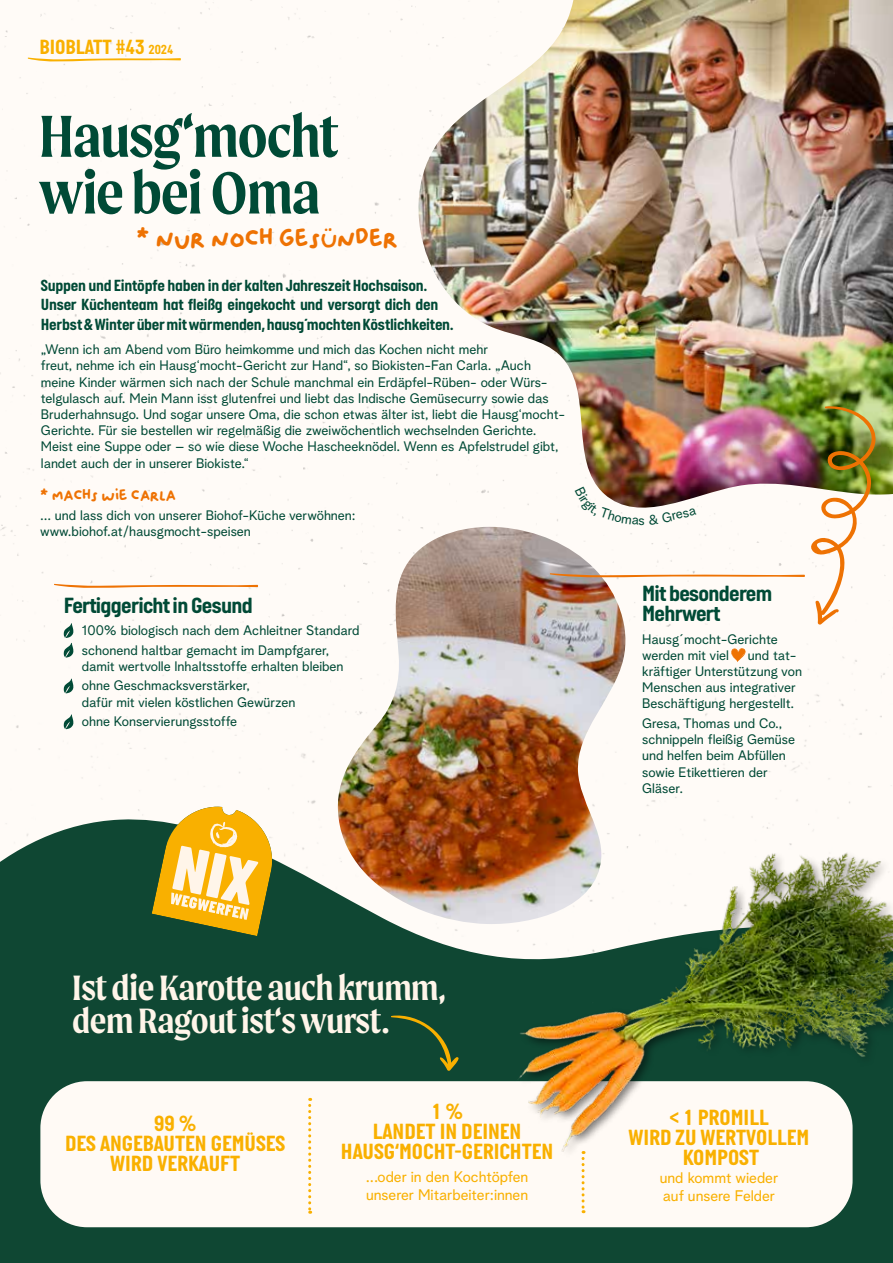
<style>
.page{position:relative;width:893px;height:1263px;background:#fff}
.page>*{position:absolute;margin:0;border:0;box-sizing:border-box;transform-origin:0 0}
.t1{font:600 63px/56.7px "Moret";letter-spacing:-.015em;color:#004a36}
.t2{font:600 37.5px/33.8px "Moret";letter-spacing:-.01em;color:#fff5e9}
.t3{font:27px "Oliver";letter-spacing:-.03em;color:#ee7203}
.t4{font:700 22.5px/20.2px "Italian Plate No 1";color:#f9b000;text-align:center}
.t5{font:700 22.5px/20.2px "Italian Plate No 1";letter-spacing:-.03em;color:#004a36}
.t6{font:700 21px "Italian Plate No 1";color:#f9b000}
.t7{font:700 16.5px/19.5px "Italian Plate No 1";letter-spacing:-.015em;color:#004a36}
.t8{font:16.5px "Oliver";letter-spacing:-.03em;color:#ee7203}
.t9{font:15px/18px "Albra Grotesk";color:#f9b000}
.t10{font:13.5px/16.2px "Albra Grotesk";color:#004a36}
.s1{font-size:13.5px}
</style>
<div class="page">
<img style="left:403px;top:0;width:490px;height:516px">
<svg style="left:0;top:815px;width:893px;height:448px;background:#225542"></svg>
<div style="left:40px;top:1081px;width:813px;height:146px;background:#fffaf5;border-radius:47px"></div>
<svg style="left:308px;top:1098px;width:3px;height:116px"></svg>
<svg style="left:582px;top:1169px;width:3px;height:44px"></svg>
<div style="left:391px;top:1012px;width:26px;height:59px;background:#0f4733"></div>
<img style="left:417px;top:832px;width:476px;height:337px">
<svg style="left:152px;top:806px;width:125px;height:130px;background:#ceb151"></svg>
<svg style="left:64px;top:623px;width:10px;height:35px"></svg>
<svg style="left:64px;top:678px;width:10px;height:15px"></svg>
<svg style="left:64px;top:714px;width:10px;height:15px"></svg>
<svg style="left:54px;top:584px;width:204px;height:5px"></svg>
<img style="left:331px;top:527px;width:300px;height:398px">
<svg style="left:731px;top:648px;width:15px;height:14px"></svg>
<svg style="left:28px;top:58px;width:153px;height:5px"></svg>
<img style="left:550px;top:405px;width:328px;height:220px">
<h3 class="t6" style="left:40px;top:36px;width:135px">BIOBLATT #43 <span class="s1">2024</span></h3>
<h1 class="t1" style="left:39px;top:107px;width:301px">Hausg‘mocht wie bei Oma</h1>
<h3 class="t3" style="left:136px;top:224px;width:264px">* nur noch gesünder</h3>
<p class="t7" style="left:41px;top:275px;width:414px">Suppen und Eintöpfe haben in der kalten Jahreszeit Hochsaison.<br>Unser Küchenteam hat fleißg eingekocht und versorgt dich den<br>Herbst &amp; Winter über mit wärmenden, hausg´mochten Köstlichkeiten.</p>
<p class="t10" style="left:41px;top:340px;width:526px">„Wenn ich am Abend vom Büro heimkomme und mich das Kochen nicht mehr<br>freut, nehme ich ein Hausg‘mocht-Gericht zur Hand“, so Biokisten-Fan Carla. „Auch meine Kinder wärmen sich nach der Schule manchmal ein Erdäpfel-Rüben- oder Würs&shy;telgulasch auf. Mein Mann isst glutenfrei und liebt das Indische Gemüsecurry sowie das Bruderhahnsugo. Und sogar unsere Oma, die schon etwas älter ist, liebt die Hausg‘mocht-Gerichte. Für sie bestellen wir regelmäßig die zweiwöchentlich wechselnden Gerichte.<br>Meist eine Suppe oder – so wie diese Woche Hascheeknödel. Wenn es Apfelstrudel gibt, landet auch der in unserer Biokiste.“</p>
<p class="t8" style="left:40px;top:486px;width:138px">* machs wie carla</p>
<p class="t10" style="left:40px;top:505px;width:317px">... und lass dich von unserer Biohof-Küche verwöhnen: www.biohof.at/hausgmocht-speisen</p>
<h3 class="t5" style="left:64px;top:595px;width:190px">Fertiggericht in Gesund</h3>
<p class="t10" style="left:82px;top:619px;width:279px;line-height:19.6px">100% biologisch nach dem Achleitner Standard schonend haltbar gemacht im Dampfgarer,</p>
<p class="t10" style="left:82px;top:655px;width:263px;line-height:19.6px">damit wertvolle Inhaltsstoffe erhalten bleiben ohne Geschmacksverstärker,</p>
<p class="t10" style="left:82px;top:691px;width:215px;line-height:19.6px">dafür mit vielen köstlichen Gewürzen ohne Konservierungsstoffe</p>
<p class="t10" style="left:639px;top:510px;width:8px">s</p>
<h3 class="t5" style="left:642px;top:583px;width:132px">Mit besonderem<br>Mehrwert</h3>
<p class="t10" style="left:642px;top:629px;width:137px">Hausg´mocht-Gerichte werden mit viel</p>
<p class="t10" style="left:642px;top:646px;width:161px;text-indent:106px">und tat&shy;kräftiger Unterstützung von<br>Menschen aus integrativer<br>Beschäftigung hergestellt.</p>
<p class="t10" style="left:642px;top:714px;width:154px">Gresa, Thomas und Co., schnippeln fleißig Gemüse und helfen beim Abfüllen sowie Etikettieren der<br>Gläser.</p>
<h2 class="t2" style="left:72px;top:970px;width:375px">Ist die Karotte auch krumm, dem Ragout ist‘s wurst.</h2>
<h3 class="t4" style="left:65px;top:1113px;width:222px">99 %<br>DES ANGEBAUTEN GEMÜSES<br>WIRD VERKAUFT</h3>
<h3 class="t4" style="left:341px;top:1101px;width:214px">1 %<br>LANDET IN DEINEN<br>HAUSG‘MOCHT-GERICHTEN</h3>
<p class="t9" style="left:366px;top:1166px;width:164px">...oder in den Kochtöpfen unserer Mitarbeiter:innen</p>
<h3 class="t4" style="left:628px;top:1107px;width:182px">&lt; 1 PROMILL<br>WIRD ZU WERTVOLLEM<br>KOMPOST</h3>
<p class="t9" style="left:660px;top:1167px;width:120px">und kommt wieder auf unsere Felder</p>
</div>
